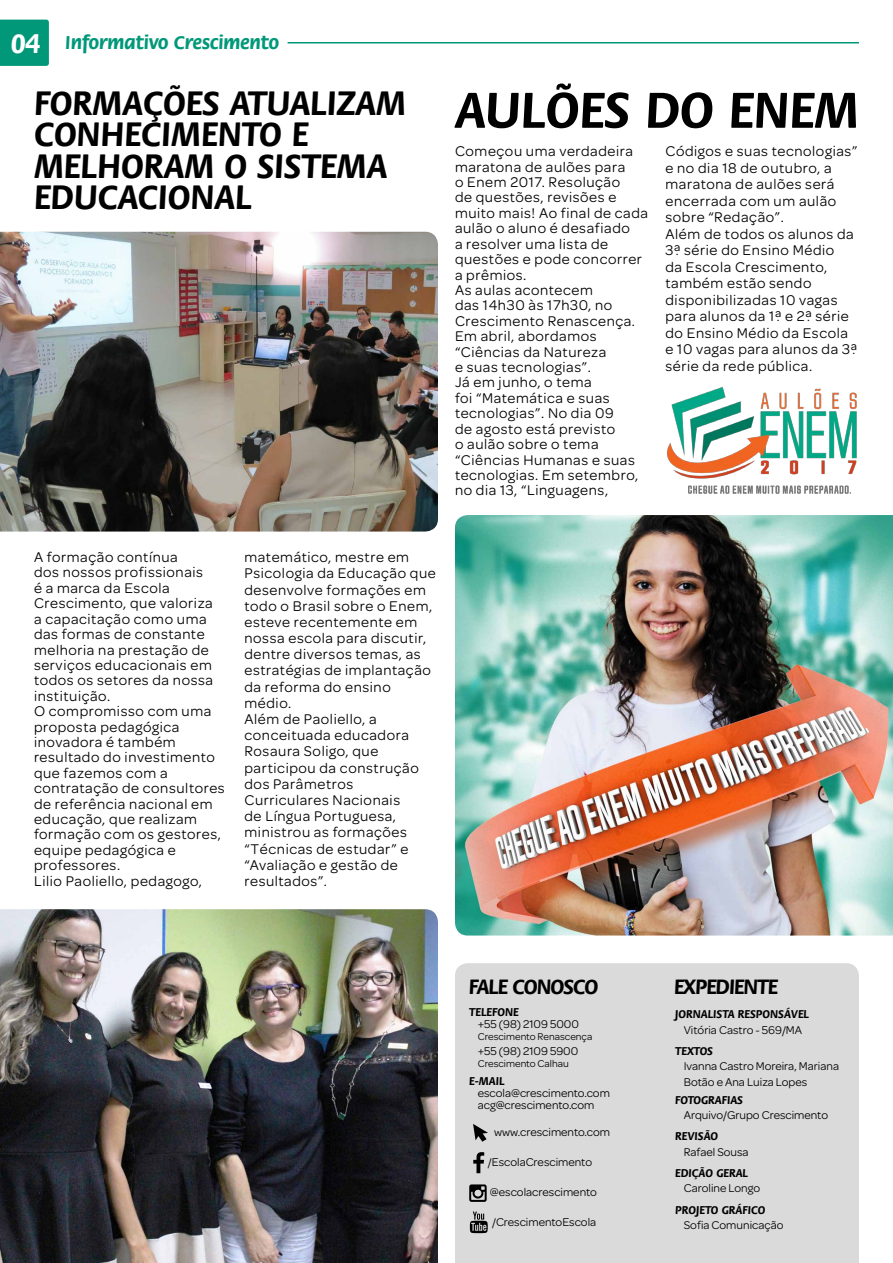
<style>
.page{position:relative;width:893px;height:1263px;background:#fff}
.page>*{position:absolute;margin:0;border:0;box-sizing:border-box;transform-origin:0 0}
.t1{font:700 53.7px "Flora LT";color:#000}
.t2{font:700 36px/31.5px "Flora LT";color:#000}
.t3{font:700 21.9px "Flora LT";letter-spacing:-.04em;color:#000}
.t4{font:700 19.65px "Flora LT";color:#009879}
.t5{font:15px/15.5px "Omnes";letter-spacing:.04em;color:#000}
.t6{font:12px/12px "Omnes";color:#000}
.t7{font:700 12px "Flora LT";color:#000}
.t8{font:10.5px "Omnes";color:#000}
.s1{font-size:28.65px;color:#fff}
</style>
<div class="page">
<div style="left:455px;top:963px;width:404px;height:300px;background:#dadada"></div>
<img style="left:0;top:232px;width:438px;height:299px">
<img style="left:0;top:909px;width:438px;height:354px">
<img style="left:455px;top:515px;width:438px;height:420px">
<div style="left:0;top:20px;width:49px;height:46px;background:#009879"></div>
<hr style="left:288px;top:42px;width:571px;height:2px;background:#009879">
<img style="left:667px;top:387px;width:190px;height:107px">
<svg style="left:473px;top:1152px;width:11px;height:21px"></svg>
<svg style="left:470px;top:1211px;width:18px;height:22px"></svg>
<svg style="left:473px;top:1124px;width:15px;height:18px"></svg>
<svg style="left:469px;top:1184px;width:18px;height:18px"></svg>
<h3 class="t4" style="left:11px;top:32px;width:269px"><span class="s1">04</span> Informativo Crescimento</h3>
<h2 class="t2" style="left:34px;top:88px;width:374px">FORMAÇÕES ATUALIZAM<br>CONHECIMENTO E<br>MELHORAM O SISTEMA<br>EDUCACIONAL</h2>
<h1 class="t1" style="left:455px;top:81px;width:405px">AULÕES DO ENEM</h1>
<p class="t5" style="left:455px;top:143px;width:195px">Começou uma verdadeira maratona de aulões para<br>o Enem 2017. Resolução<br>de questões, revisões e muito mais! Ao final de cada aulão o aluno é desafiado<br>a resolver uma lista de questões e pode concorrer a prêmios.<br>As aulas acontecem<br>das 14h30 às 17h30, no<br>Crescimento Renascença.<br>Em abril, abordamos “Ciências da Natureza<br>e suas tecnologias”.<br>Já em junho, o tema<br>foi “Matemática e suas tecnologias”. No dia 09<br>de agosto está previsto<br>o aulão sobre o tema “Ciências Humanas e suas tecnologias. Em setembro, no dia 13, “Linguagens,</p>
<p class="t5" style="left:665px;top:142px;width:193px;line-height:16.5px">Códigos e suas tecnologias” e no dia 18 de outubro, a maratona de aulões será encerrada com um aulão sobre “Redação”.<br>Além de todos os alunos da<br>3ª série do Ensino Médio<br>da Escola Crescimento, também estão sendo disponibilizadas 10 vagas para alunos da 1ª e 2ª série do Ensino Médio da Escola e 10 vagas para alunos da 3ª série da rede pública.</p>
<p class="t5" style="left:34px;top:548px;width:192px">A formação contínua<br>dos nossos profissionais<br>é a marca da Escola<br>Crescimento, que valoriza<br>a capacitação como uma das formas de constante melhoria na prestação de serviços educacionais em todos os setores da nossa instituição.<br>O compromisso com uma proposta pedagógica inovadora é também resultado do investimento que fazemos com a contratação de consultores de referência nacional em educação, que realizam formação com os gestores, equipe pedagógica e professores.<br>Lilio Paoliello, pedagogo,</p>
<p class="t5" style="left:244px;top:548px;width:193px;line-height:16.2px">matemático, mestre em<br>Psicologia da Educação que desenvolve formações em todo o Brasil sobre o Enem, esteve recentemente em nossa escola para discutir, dentre diversos temas, as estratégias de implantação da reforma do ensino médio.<br>Além de Paoliello, a conceituada educadora<br>Rosaura Soligo, que participou da construção dos Parâmetros<br>Curriculares Nacionais<br>de Língua Portuguesa, ministrou as formações “Técnicas de estudar” e “Avaliação e gestão de resultados”.</p>
<h3 class="t3" style="left:469px;top:975px;width:131px">FALE CONOSCO</h3>
<h3 class="t3" style="left:674px;top:975px;width:105px">EXPEDIENTE</h3>
<p class="t7" style="left:469px;top:1006px;width:51px">TELEFONE</p>
<p class="t6" style="left:478px;top:1018px;width:103px">+55 (98) 2109 5000</p>
<p class="t8" style="left:478px;top:1030px;width:116px">Crescimento Renascença</p>
<p class="t6" style="left:478px;top:1045px;width:102px">+55 (98) 2109 5900</p>
<p class="t8" style="left:478px;top:1057px;width:93px">Crescimento Calhau</p>
<p class="t7" style="left:469px;top:1075px;width:37px">E-MAIL</p>
<p class="t6" style="left:478px;top:1087px;width:134px">escola@crescimento.com acg@crescimento.com</p>
<p class="t6" style="left:494px;top:1126px;width:118px">www.crescimento.com</p>
<p class="t6" style="left:488px;top:1156px;width:106px">/EscolaCrescimento</p>
<p class="t6" style="left:490px;top:1186px;width:108px">@escolacrescimento</p>
<p class="t6" style="left:492px;top:1216px;width:106px">/CrescimentoEscola</p>
<p class="t7" style="left:675px;top:1008px;width:135px">JORNALISTA RESPONSÁVEL</p>
<p class="t6" style="left:684px;top:1023px;width:120px">Vitória Castro - 569/MA</p>
<p class="t7" style="left:675px;top:1045px;width:39px">TEXTOS</p>
<p class="t6" style="left:684px;top:1058px;width:157px;line-height:15.3px">Ivanna Castro Moreira, Mariana<br>Botão e Ana Luiza Lopes</p>
<p class="t7" style="left:675px;top:1093px;width:69px">FOTOGRAFIAS</p>
<p class="t6" style="left:684px;top:1108px;width:146px">Arquivo/Grupo Crescimento</p>
<p class="t7" style="left:675px;top:1130px;width:44px">REVISÃO</p>
<p class="t6" style="left:684px;top:1145px;width:66px">Rafael Sousa</p>
<p class="t7" style="left:675px;top:1167px;width:74px">EDIÇÃO GERAL</p>
<p class="t6" style="left:684px;top:1182px;width:78px">Caroline Longo</p>
<p class="t7" style="left:675px;top:1203px;width:92px">PROJETO GRÁFICO</p>
<p class="t6" style="left:684px;top:1218px;width:101px">Sofia Comunicação</p>
</div>
